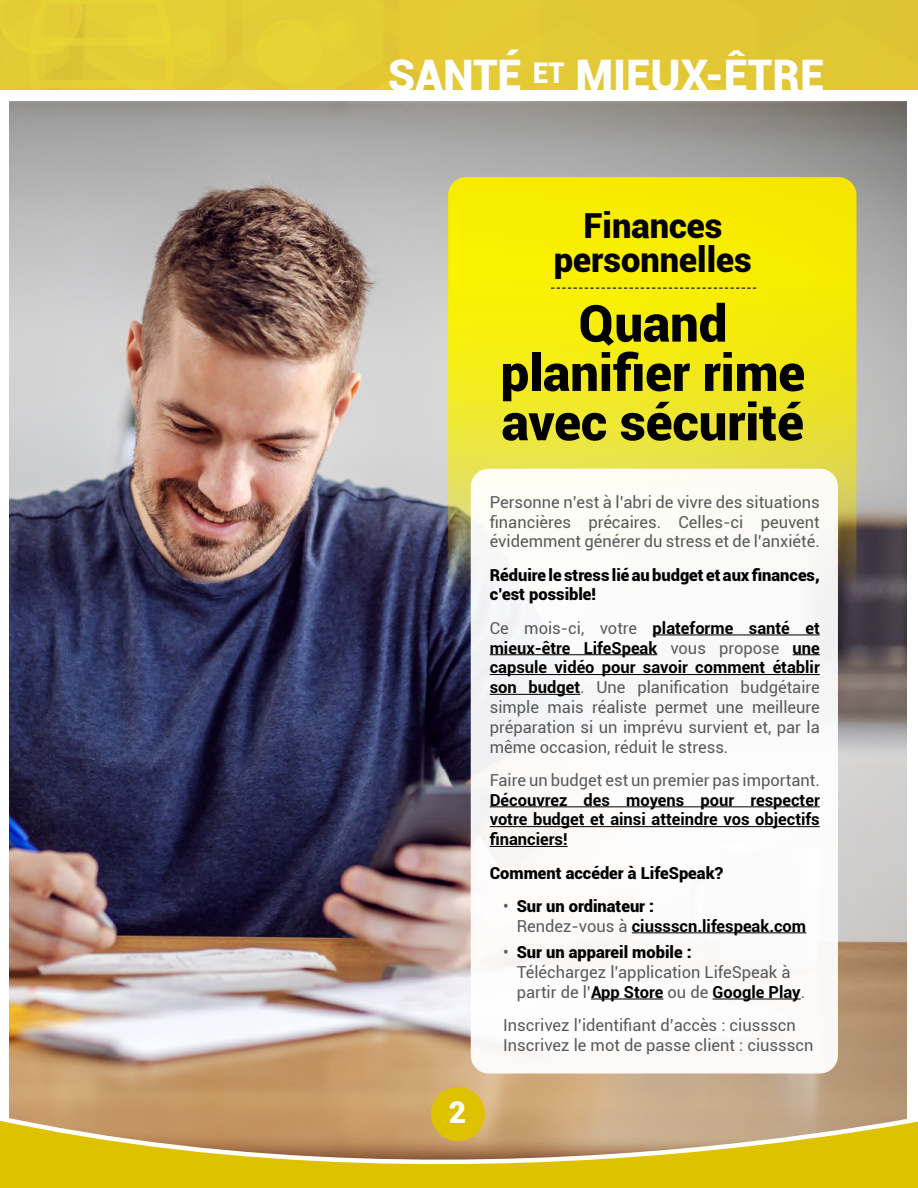
<style>
.page{position:relative;width:918px;height:1188px;background:#fff}
.page>*{position:absolute;margin:0;border:0;box-sizing:border-box;transform-origin:0 0}
.t1{font:900 51px/49.3px "Roboto";color:#000;text-align:center}
.t2{font:900 43.5px "Roboto";color:#fff}
.t3{font:900 34.5px/34.5px "Roboto";color:#000;text-align:center}
.t4{font:900 30px "Roboto";color:#fff}
.t5{font:16.5px/19.8px "Roboto";color:#58595b;text-align:justify}
.t6{font:700 16.5px/19.8px "Roboto";color:#000;text-align:justify}
.t7{font:900 16.5px/19.8px "Roboto";color:#000}
.s1{font-weight:700;color:#000}
.s2{font-weight:400;color:#58595b}
.s3{font-weight:900}
.s4{font-weight:900;color:#000}
</style>
<div class="page">
<img style="left:10px;top:102px;width:896px;height:1001px">
<svg style="left:0;top:1103px;width:918px;height:85px;background:#d1b144"></svg>
<img style="left:0;top:0;width:918px;height:90px">
<svg style="left:448px;top:177px;width:408px;height:598px;background:#e5dc1a"></svg>
<div style="left:471px;top:469px;width:367px;height:605px;background:#fff;border-radius:18px"></div>
<hr style="left:653px;top:635px;width:167px;height:1px;background:#000">
<hr style="left:490px;top:654px;width:167px;height:1px;background:#000">
<svg style="left:793px;top:654px;width:27px;height:1px"></svg>
<hr style="left:490px;top:674px;width:330px;height:1px;background:#000">
<hr style="left:490px;top:694px;width:90px;height:1px;background:#000">
<hr style="left:490px;top:806px;width:330px;height:1px;background:#000">
<hr style="left:490px;top:826px;width:330px;height:1px;background:#000">
<hr style="left:490px;top:846px;width:78px;height:1px;background:#000">
<hr style="left:632px;top:932px;width:174px;height:1px;background:#000">
<hr style="left:591px;top:999px;width:72px;height:1px;background:#000">
<hr style="left:713px;top:999px;width:88px;height:1px;background:#000">
<div style="left:431px;top:1087px;width:54px;height:54px;background:#dec200;border-radius:50%"></div>
<svg style="left:551px;top:288px;width:205px;height:1px"></svg>
<h2 class="t2" style="left:388px;top:44px;width:438px">SANTÉ <sup>ET</sup> MIEUX-ÊTRE</h2>
<h3 class="t3" style="left:554px;top:207px;width:199px">Finances personnelles</h3>
<h1 class="t1" style="left:501px;top:297px;width:306px">Quand planifier rime avec sécurité</h1>
<h3 class="t4" style="left:449px;top:1091px;width:19px">2</h3>
<p class="t5" style="left:490px;top:491px;width:332px">Personne n’est à l’abri de vivre des situations financières précaires. Celles-ci peuvent évidemment générer du stress et de l’anxiété.</p>
<p class="t7" style="left:490px;top:564px;width:332px">Réduire le stress lié au budget et aux finances, c’est possible!</p>
<p class="t5" style="left:490px;top:617px;width:332px">Ce mois-ci, votre <span class="s1">plateforme santé et mieux-être LifeSpeak</span> vous propose <span class="s1">une capsule vidéo pour savoir comment établir son budget</span>. Une planification budgétaire simple mais réaliste permet une meilleure préparation si un imprévu survient et, par la même occasion, réduit le stress.</p>
<p class="t5" style="left:490px;top:769px;width:332px">Faire un budget est un premier pas important.</p>
<p class="t6" style="left:490px;top:789px;width:332px">Découvrez des moyens pour respecter votre budget et ainsi atteindre vos objectifs financiers!</p>
<p class="t7" style="left:490px;top:862px;width:235px">Comment accéder à LifeSpeak?</p>
<p class="t6" style="left:517px;top:895px;width:291px;text-indent:-13px"><span class="s2">•</span> <span class="s3">Sur un ordinateur :<br></span><span class="s2">Rendez-vous à</span> ciussscn.lifespeak.com</p>
<p class="t5" style="left:517px;top:942px;width:290px;text-align:left;text-indent:-13px">• <span class="s4">Sur un appareil mobile :<br></span>Téléchargez l’application LifeSpeak à partir de l’<span class="s1">App Store</span> ou de <span class="s1">Google Play</span>.</p>
<p class="t5" style="left:503px;top:1015px;width:312px">Inscrivez l’identifiant d’accès : ciussscn<br>Inscrivez le mot de passe client : ciussscn</p>
</div>
